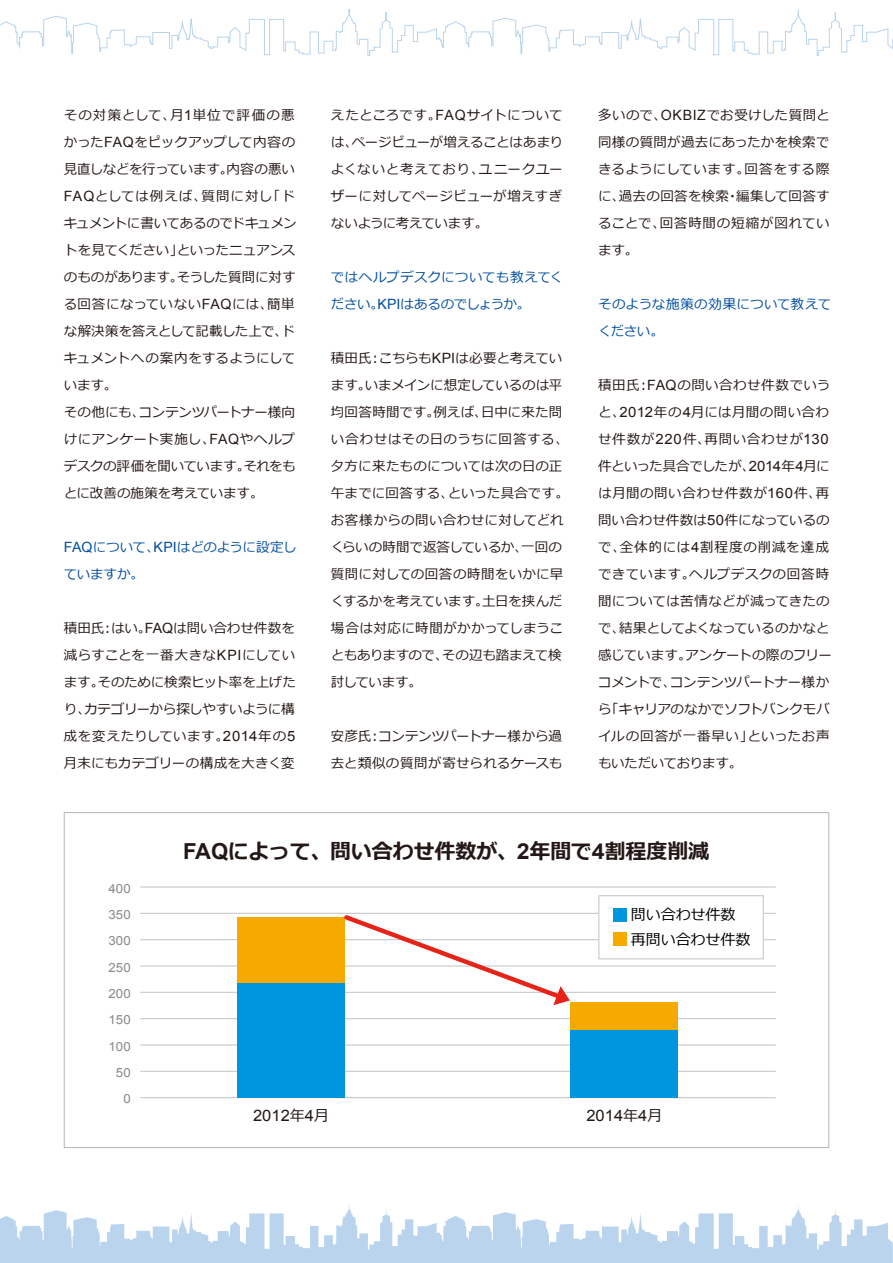
<style>
.page{position:relative;width:893px;height:1263px;background:#fff}
.page>*{position:absolute;margin:0;border:0;box-sizing:border-box;transform-origin:0 0}
.t1{font:700 21px "Meiryo";letter-spacing:-.01em;color:#231815}
.t2{font:15.75px "Arial";color:#231815;scale:1.05 1}
.t3{font:15px/24.5px "Meiryo";letter-spacing:-.005em;color:#000}
.t4{font:13.5px/27px "Meiryo";letter-spacing:.005em;color:#231815}
.t5{font:13.5px/27px "Meiryo";letter-spacing:-.005em;color:#004da0}
.t6{font:13.5px/27px "Meiryo";letter-spacing:.015em;color:#004da0}
.t7{font:12.6px/26.4px "Arial";color:#888;text-align:right;scale:1.05 1}
.s1{font-family:"Arial";font-size:14.1px}
.s2{font-family:"Arial";font-size:22.05px}
.s3{font-family:"Meiryo";font-size:15px}
</style>
<div class="page">
<svg style="left:0;top:1204px;width:893px;height:59px;fill:#bad4ee"></svg>
<svg style="left:0;top:9px;width:893px;height:47px"></svg>
<svg style="left:64px;top:812px;width:765px;height:336px"></svg>
<div style="left:237px;top:983px;width:108px;height:115px;background:#0096df"></div>
<div style="left:237px;top:917px;width:108px;height:66px;background:#f6aa00"></div>
<div style="left:571px;top:1030px;width:107px;height:68px;background:#0096df"></div>
<div style="left:571px;top:1002px;width:107px;height:28px;background:#f6aa00"></div>
<svg style="left:341px;top:912px;width:230px;height:93px"></svg>
<p class="t4" style="left:64px;top:102px;width:234px">その対策として、月<span class="s1">1</span>単位で評価の悪かった<span class="s1">FAQ</span>をピックアップして内容の見直しなどを行っています。内容の悪い<br><span class="s1">FAQ</span>としては例えば、質問に対し「ドキュメントに書いてあるのでドキュメントを見てください」といったニュアンスのものがあります。そうした質問に対する回答になっていない<span class="s1">FAQ</span>には、簡単な解決策を答えとして記載した上で、ドキュメントへの案内をするようにしています。<br>その他にも、コンテンツパートナー様向けにアンケート実施し、<span class="s1">FAQ</span>やヘルプデスクの評価を聞いています。それをもとに改善の施策を考えています。</p>
<p class="t5" style="left:64px;top:534px;width:234px"><span class="s1">FAQ</span>について、<span class="s1">KPI</span>はどのように設定していますか。</p>
<p class="t4" style="left:64px;top:615px;width:234px;text-align:justify">積田氏：はい。<span class="s1">FAQ</span>は問い合わせ件数を減らすことを一番大きな<span class="s1">KPI</span>にしています。そのために検索ヒット率を上げたり、カテゴリーから探しやすいように構成を変えたりしています。<span class="s1">2014</span>年の<span class="s1">5</span>月末にもカテゴリーの構成を大きく変</p>
<p class="t4" style="left:331px;top:102px;width:234px;text-align:justify">えたところです。<span class="s1">FAQ</span>サイトについては、ページビューが増えることはあまりよくないと考えており、ユニークユーザーに対してページビューが増えすぎないように考えています。</p>
<p class="t5" style="left:331px;top:264px;width:234px">ではヘルプデスクについても教えてください。<span class="s1">KPI</span>はあるのでしょうか。</p>
<p class="t4" style="left:331px;top:345px;width:239px">積田氏：こちらも<span class="s1">KPI</span>は必要と考えています。いまメインに想定しているのは平均回答時間です。例えば、日中に来た問い合わせはその日のうちに回答する、夕方に来たものについては次の日の正午までに回答する、といった具合です。お客様からの問い合わせに対してどれくらいの時間で返答しているか、一回の質問に対しての回答の時間をいかに早くするかを考えています。土日を挟んだ場合は対応に時間がかかってしまうこともありますので、その辺も踏まえて検討しています。</p>
<p class="t4" style="left:331px;top:723px;width:233px">安彦氏：コンテンツパートナー様から過去と類似の質問が寄せられるケースも</p>
<p class="t4" style="left:598px;top:102px;width:233px;text-align:justify">多いので、<span class="s1">OKBIZ</span>でお受けした質問と同様の質問が過去にあったかを検索できるようにしています。回答をする際に、過去の回答を検索・編集して回答することで、回答時間の短縮が図れています。</p>
<p class="t6" style="left:598px;top:291px;width:235px">そのような施策の効果について教えてください。</p>
<p class="t4" style="left:598px;top:372px;width:236px">積田氏：<span class="s1">FAQ</span>の問い合わせ件数でいうと、<span class="s1">2012</span>年の<span class="s1">4</span>月には月間の問い合わせ件数が<span class="s1">220</span>件、再問い合わせが<span class="s1">130</span>件といった具合でしたが、<span class="s1">2014</span>年<span class="s1">4</span>月には月間の問い合わせ件数が<span class="s1">160</span>件、再問い合わせ件数は<span class="s1">50</span>件になっているので、全体的には<span class="s1">4</span>割程度の削減を達成できています。ヘルプデスクの回答時間については苦情などが減ってきたので、結果としてよくなっているのかなと感じています。アンケートの際のフリーコメントで、コンテンツパートナー様から「キャリアのなかでソフトバンクモバイルの回答が一番早い」といったお声もいただいております。</p>
<p class="t7" style="left:109px;top:875px;width:23px">400</p>
<p class="t7" style="left:109px;top:901px;width:23px">350<br>300<br>250<br>200<br>150<br>100<br>50<br>0</p>
<h1 class="t1" style="left:183px;top:837px;width:528px"><span class="s2">FAQ</span>によって、問い合わせ件数が、<span class="s2">2</span>年間で<span class="s2">4</span>割程度削減</h1>
<p class="t3" style="left:631px;top:903px;width:121px">問い合わせ件数再問い合わせ件数</p>
<p class="t2" style="left:253px;top:1105px;width:74px">2012<span class="s3">年</span>4<span class="s3">月</span></p>
<p class="t2" style="left:586px;top:1105px;width:74px">2014<span class="s3">年</span>4<span class="s3">月</span></p>
</div>
